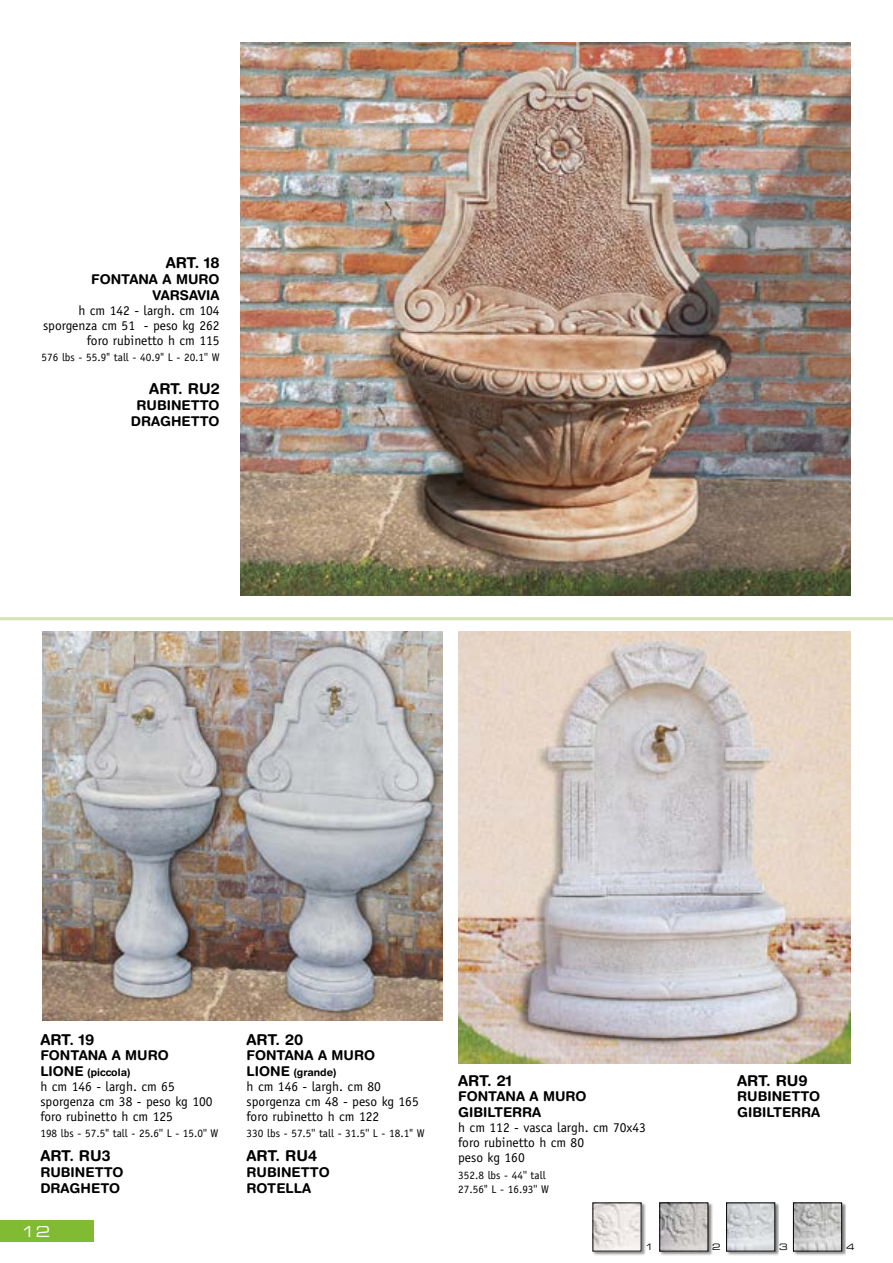
<style>
.page{position:relative;width:893px;height:1263px;background:#fff}
.page>*{position:absolute;margin:0;border:0;box-sizing:border-box;transform-origin:0 0}
.t1{font:700 15px "Helvetica Rounded";color:#000}
.t2{font:15px "Eurostile Extended Two";color:#fff}
.t3{font:13.5px/15px "Officina Sans";color:#000}
.t4{font:700 13.5px/15.8px "Helvetica Rounded";color:#000}
.t5{font:11.25px/14.2px "Officina Sans";color:#000}
.t6{font:700 10.5px "Helvetica Rounded";color:#000}
.t7{font:8.85px "Eurostile Extended Two";color:#000}
.s1{font-size:13.5px}
</style>
<div class="page">
<div style="left:593px;top:1203px;width:52px;height:52px;background:#000;opacity:.5"></div>
<img style="left:594px;top:1204px;width:46px;height:45px">
<div style="left:660px;top:1203px;width:52px;height:52px;background:#000;opacity:.5"></div>
<img style="left:661px;top:1204px;width:45px;height:45px">
<div style="left:659px;top:1202px;width:49px;height:49px;border:1px solid #000"></div>
<div style="left:727px;top:1203px;width:52px;height:52px;background:#000;opacity:.5"></div>
<img style="left:728px;top:1204px;width:45px;height:45px">
<div style="left:793px;top:1203px;width:53px;height:52px;background:#000;opacity:.5"></div>
<img style="left:795px;top:1204px;width:45px;height:45px">
<div style="left:793px;top:1202px;width:49px;height:49px;border:1px solid #000"></div>
<div style="left:0;top:1220px;width:94px;height:22px;background:#80bb33"></div>
<hr style="left:0;top:617px;width:893px;height:3px;background:#d3e4b4">
<img style="left:240px;top:43px;width:610px;height:553px">
<img style="left:43px;top:631px;width:399px;height:389px">
<img style="left:458px;top:631px;width:392px;height:432px">
<p class="t1" style="left:166px;top:254px;width:55px">ART. 18</p>
<p class="t4" style="left:91px;top:271px;width:130px;text-align:right">FONTANA A MURO<br>VARSAVIA</p>
<p class="t3" style="left:43px;top:303px;width:178px;text-align:right">h cm 142 - largh. cm 104 sporgenza cm 51 - peso kg 262 foro rubinetto h cm 115</p>
<p class="t5" style="left:41px;top:350px;width:180px">576 lbs - 55.9'' tall - 40.9'' L - 20.1'' W</p>
<p class="t1" style="left:149px;top:380px;width:72px">ART. RU2</p>
<p class="t4" style="left:131px;top:397px;width:90px;text-align:center">RUBINETTO<br>DRAGHETTO</p>
<p class="t1" style="left:40px;top:1030px;width:55px">ART. 19</p>
<p class="t4" style="left:40px;top:1047px;width:130px">FONTANA A MURO</p>
<p class="t6" style="left:40px;top:1066px;width:92px"><span class="s1">LIONE</span> (piccola)</p>
<p class="t3" style="left:40px;top:1079px;width:174px">h cm 146 - largh. cm 65 sporgenza cm 38 - peso kg 100 foro rubinetto h cm 125</p>
<p class="t5" style="left:40px;top:1126px;width:180px">198 lbs - 57.5'' tall - 25.6'' L - 15.0'' W</p>
<p class="t1" style="left:40px;top:1147px;width:72px">ART. RU3</p>
<p class="t4" style="left:40px;top:1164px;width:85px">RUBINETTO<br>DRAGHETO</p>
<p class="t2" style="left:21px;top:1221px;width:30px">12</p>
<p class="t1" style="left:247px;top:1030px;width:58px">ART. 20</p>
<p class="t4" style="left:247px;top:1047px;width:130px">FONTANA A MURO</p>
<p class="t6" style="left:247px;top:1066px;width:91px"><span class="s1">LIONE</span> (grande)</p>
<p class="t3" style="left:247px;top:1079px;width:174px">h cm 146 - largh. cm 80 sporgenza cm 48 - peso kg 165 foro rubinetto h cm 122</p>
<p class="t5" style="left:247px;top:1126px;width:180px">330 lbs - 57.5'' tall - 31.5'' L - 18.1'' W</p>
<p class="t1" style="left:247px;top:1147px;width:72px">ART. RU4</p>
<p class="t4" style="left:247px;top:1164px;width:85px">RUBINETTO<br>ROTELLA</p>
<p class="t1" style="left:458px;top:1071px;width:55px">ART. 21</p>
<p class="t4" style="left:458px;top:1088px;width:130px">FONTANA A MURO<br>GIBILTERRA</p>
<p class="t3" style="left:458px;top:1120px;width:189px">h cm 112 - vasca largh. cm 70x43 foro rubinetto h cm 80<br>peso kg 160</p>
<p class="t5" style="left:458px;top:1168px;width:92px">352.8 lbs - 44'' tall<br>27.56'' L - 16.93'' W</p>
<p class="t1" style="left:737px;top:1071px;width:72px">ART. RU9</p>
<p class="t4" style="left:737px;top:1088px;width:85px">RUBINETTO<br>GIBILTERRA</p>
<p class="t7" style="left:645px;top:1241px;width:10px">1</p>
<p class="t7" style="left:712px;top:1241px;width:10px">2</p>
<p class="t7" style="left:779px;top:1241px;width:10px">3</p>
<p class="t7" style="left:846px;top:1241px;width:10px">4</p>
</div>
